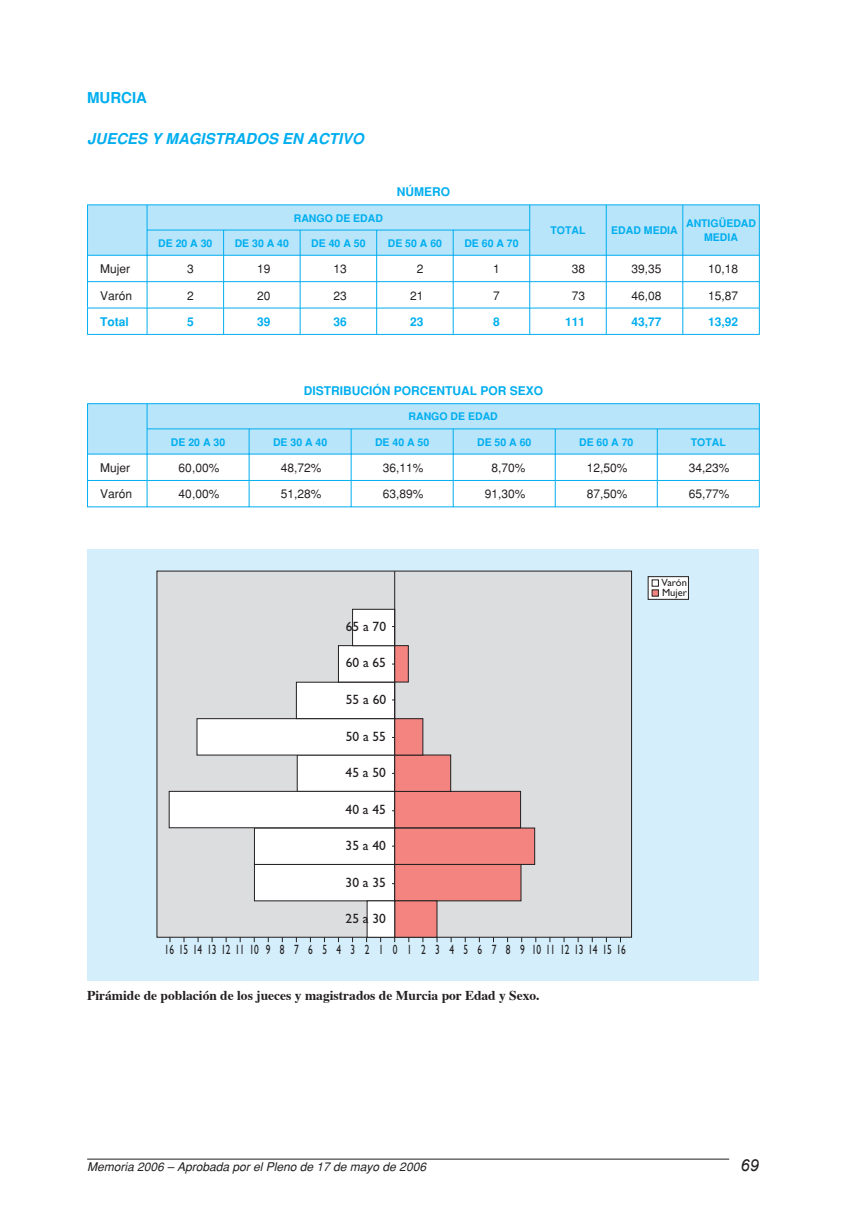
<style>
.page{position:relative;width:846px;height:1229px;background:#fff}
.page>*{position:absolute;margin:0;border:0;box-sizing:border-box;transform-origin:0 0}
.t1{font:italic 16.5px "Arial";color:#231f20}
.t2{font:italic 700 15px "Helvetica";color:#00aeef}
.t3{font:700 15px "Helvetica";color:#00aeef}
.t4{font:700 13.5px "Times";color:#231f20}
.t5{font:13.5px "Gill Sans";color:#231f20}
.t6{font:13.5px "Gill Sans";color:#231f20;scale:.7 1}
.t7{font:13.5px "Gill Sans";letter-spacing:.995em;color:#231f20;scale:.7 1}
.t8{font:12px "Helvetica";color:#231f20}
.t9{font:700 12px "Helvetica";color:#00aeef}
.t10{font:italic 12px "Helvetica";color:#231f20}
.t11{font:700 10.5px/13.5px "Helvetica";color:#00aeef;text-align:center}
.t12{font:10.5px/9.6px "Gill Sans";color:#231f20}
</style>
<div class="page">
<hr style="left:87px;top:1158px;width:642px;height:1px;background:#231f20">
<hr style="left:87px;top:204px;width:60px;height:1px;background:#00aeef">
<hr style="left:607px;top:204px;width:153px;height:1px;background:#00aeef">
<hr style="left:87px;top:334px;width:673px;height:1px;background:#00aeef">
<hr style="left:147px;top:204px;width:77px;height:1px;background:#00aeef">
<hr style="left:224px;top:204px;width:383px;height:1px;background:#00aeef">
<svg style="left:87px;top:205px;width:673px;height:129px"></svg>
<hr style="left:87px;top:403px;width:60px;height:1px;background:#00aeef">
<hr style="left:147px;top:403px;width:102px;height:1px;background:#00aeef">
<hr style="left:249px;top:403px;width:511px;height:1px;background:#00aeef">
<svg style="left:87px;top:404px;width:673px;height:102px"></svg>
<hr style="left:87px;top:506px;width:673px;height:1px;background:#00aeef">
<div style="left:87px;top:550px;width:672px;height:431px;background:#d4effb"></div>
<div style="left:157px;top:570px;width:475px;height:367px;background:#dcdddf"></div>
<div style="left:254px;top:864px;width:141px;height:37px;background:#fff"></div>
<div style="left:297px;top:754px;width:98px;height:38px;background:#fff;border:1px solid #231f20"></div>
<div style="left:254px;top:827px;width:141px;height:38px;background:#fff;border:1px solid #231f20"></div>
<div style="left:169px;top:791px;width:226px;height:37px;background:#fff;border:1px solid #231f20"></div>
<div style="left:197px;top:718px;width:198px;height:37px;background:#fff"></div>
<div style="left:296px;top:682px;width:99px;height:37px;background:#fff;border:1px solid #231f20"></div>
<div style="left:338px;top:645px;width:57px;height:37px;background:#fff;border:1px solid #231f20"></div>
<div style="left:352px;top:609px;width:43px;height:37px;background:#fff;border:1px solid #231f20"></div>
<hr style="left:394px;top:571px;width:1px;height:371px;background:#231f20">
<div style="left:648px;top:576px;width:41px;height:24px;background:#fff;border:1px solid #231f20"></div>
<div style="left:652px;top:579px;width:7px;height:7px;background:#fff;border:1px solid #231f20"></div>
<div style="left:652px;top:589px;width:7px;height:7px;background:#f38480;border:1px solid #231f20"></div>
<div style="left:394px;top:864px;width:127px;height:37px;background:#f38480"></div>
<div style="left:394px;top:827px;width:141px;height:38px;background:#f38480;border:1px solid #231f20"></div>
<div style="left:394px;top:791px;width:127px;height:37px;background:#f38480;border:1px solid #231f20"></div>
<div style="left:394px;top:754px;width:57px;height:38px;background:#f38480;border:1px solid #231f20"></div>
<div style="left:394px;top:718px;width:29px;height:37px;background:#f38480;border:1px solid #231f20"></div>
<div style="left:394px;top:900px;width:43px;height:37px;background:#f38480;border:1px solid #231f20"></div>
<div style="left:367px;top:900px;width:28px;height:37px;background:#fff;border:1px solid #231f20"></div>
<div style="left:394px;top:645px;width:15px;height:37px;background:#f38480;border:1px solid #231f20"></div>
<p class="t3" style="left:87px;top:92px;width:61px">MURCIA</p>
<p class="t2" style="left:87px;top:134px;width:278px">JUECES Y MAGISTRADOS EN ACTIVO</p>
<p class="t11" style="left:294px;top:212px;width:91px">RANGO DE EDAD</p>
<p class="t9" style="left:397px;top:188px;width:55px">NÚMERO</p>
<p class="t11" style="left:158px;top:237px;width:56px">DE 20 A 30</p>
<p class="t11" style="left:235px;top:237px;width:56px">DE 30 A 40</p>
<p class="t11" style="left:311px;top:237px;width:56px">DE 40 A 50</p>
<p class="t11" style="left:388px;top:237px;width:56px">DE 50 A 60</p>
<p class="t11" style="left:464px;top:237px;width:56px">DE 60 A 70</p>
<p class="t11" style="left:551px;top:225px;width:36px">TOTAL</p>
<p class="t11" style="left:611px;top:225px;width:68px">EDAD MEDIA</p>
<p class="t11" style="left:686px;top:218px;width:71px">ANTIGÜEDAD<br>MEDIA</p>
<p class="t8" style="left:100px;top:264px;width:31px">Mujer</p>
<p class="t8" style="left:187px;top:264px;width:8px">3</p>
<p class="t8" style="left:257px;top:264px;width:15px">19</p>
<p class="t8" style="left:334px;top:264px;width:15px">13</p>
<p class="t8" style="left:417px;top:264px;width:8px">2</p>
<p class="t8" style="left:493px;top:264px;width:8px">1</p>
<p class="t8" style="left:572px;top:264px;width:15px">38</p>
<p class="t8" style="left:632px;top:264px;width:32px">39,35</p>
<p class="t8" style="left:708px;top:264px;width:32px">10,18</p>
<p class="t8" style="left:100px;top:291px;width:34px">Varón</p>
<p class="t8" style="left:187px;top:291px;width:8px">2</p>
<p class="t8" style="left:257px;top:291px;width:15px">20</p>
<p class="t8" style="left:334px;top:291px;width:15px">23</p>
<p class="t8" style="left:410px;top:291px;width:15px">21</p>
<p class="t8" style="left:493px;top:291px;width:8px">7</p>
<p class="t8" style="left:572px;top:291px;width:15px">73</p>
<p class="t8" style="left:632px;top:291px;width:32px">46,08</p>
<p class="t8" style="left:708px;top:291px;width:32px">15,87</p>
<p class="t9" style="left:100px;top:317px;width:30px">Total</p>
<p class="t9" style="left:187px;top:317px;width:8px">5</p>
<p class="t9" style="left:257px;top:317px;width:15px">39</p>
<p class="t9" style="left:334px;top:317px;width:15px">36</p>
<p class="t9" style="left:410px;top:317px;width:15px">23</p>
<p class="t9" style="left:493px;top:317px;width:8px">8</p>
<p class="t9" style="left:565px;top:317px;width:22px">111</p>
<p class="t9" style="left:632px;top:317px;width:32px">43,77</p>
<p class="t9" style="left:708px;top:317px;width:32px">13,92</p>
<p class="t9" style="left:304px;top:386px;width:241px">DISTRIBUCIÓN PORCENTUAL POR SEXO</p>
<p class="t11" style="left:409px;top:411px;width:91px">RANGO DE EDAD</p>
<p class="t11" style="left:171px;top:436px;width:56px">DE 20 A 30</p>
<p class="t11" style="left:273px;top:436px;width:56px">DE 30 A 40</p>
<p class="t11" style="left:375px;top:436px;width:56px">DE 40 A 50</p>
<p class="t11" style="left:477px;top:436px;width:56px">DE 50 A 60</p>
<p class="t11" style="left:579px;top:436px;width:56px">DE 60 A 70</p>
<p class="t11" style="left:691px;top:436px;width:36px">TOTAL</p>
<p class="t8" style="left:100px;top:463px;width:31px">Mujer</p>
<p class="t8" style="left:179px;top:463px;width:42px">60,00%</p>
<p class="t8" style="left:281px;top:463px;width:42px">48,72%</p>
<p class="t8" style="left:383px;top:463px;width:42px">36,11%</p>
<p class="t8" style="left:491px;top:463px;width:36px">8,70%</p>
<p class="t8" style="left:587px;top:463px;width:42px">12,50%</p>
<p class="t8" style="left:689px;top:463px;width:42px">34,23%</p>
<p class="t8" style="left:100px;top:490px;width:34px">Varón</p>
<p class="t8" style="left:179px;top:490px;width:42px">40,00%</p>
<p class="t8" style="left:281px;top:490px;width:42px">51,28%</p>
<p class="t8" style="left:383px;top:490px;width:42px">63,89%</p>
<p class="t8" style="left:485px;top:490px;width:42px">91,30%</p>
<p class="t8" style="left:587px;top:490px;width:42px">87,50%</p>
<p class="t8" style="left:689px;top:490px;width:42px">65,77%</p>
<p class="t5" style="left:346px;top:622px;width:42px">65 a 70</p>
<p class="t5" style="left:346px;top:658px;width:42px">60 a 65</p>
<p class="t5" style="left:346px;top:695px;width:42px">55 a 60</p>
<p class="t5" style="left:346px;top:731px;width:42px">50 a 55</p>
<p class="t5" style="left:346px;top:767px;width:42px">45 a 50</p>
<p class="t5" style="left:346px;top:805px;width:42px">40 a 45</p>
<p class="t5" style="left:346px;top:841px;width:42px">35 a 40</p>
<p class="t5" style="left:346px;top:878px;width:42px">30 a 35</p>
<p class="t5" style="left:346px;top:914px;width:42px">25 a 30</p>
<p class="t7" style="left:294px;top:945px;width:129px">7654321</p>
<p class="t6" style="left:407px;top:945px;width:314px">1 2 3 4 5 6 7 8 9 10111213141516</p>
<p class="t4" style="left:87px;top:989px;width:454px">Pirámide de población de los jueces y magistrados de Murcia por Edad y Sexo.</p>
<p class="t6" style="left:165px;top:945px;width:173px">16151413121110 9 8</p>
<p class="t6" style="left:393px;top:944px;width:8px">0</p>
<p class="t12" style="left:662px;top:579px;width:27px">Varón<br>Mujer</p>
<p class="t10" style="left:87px;top:1162px;width:340px">Memoria 2006 – Aprobada por el Pleno de 17 de mayo de 2006</p>
<h1 class="t1" style="left:741px;top:1155px;width:20px">69</h1>
</div>
